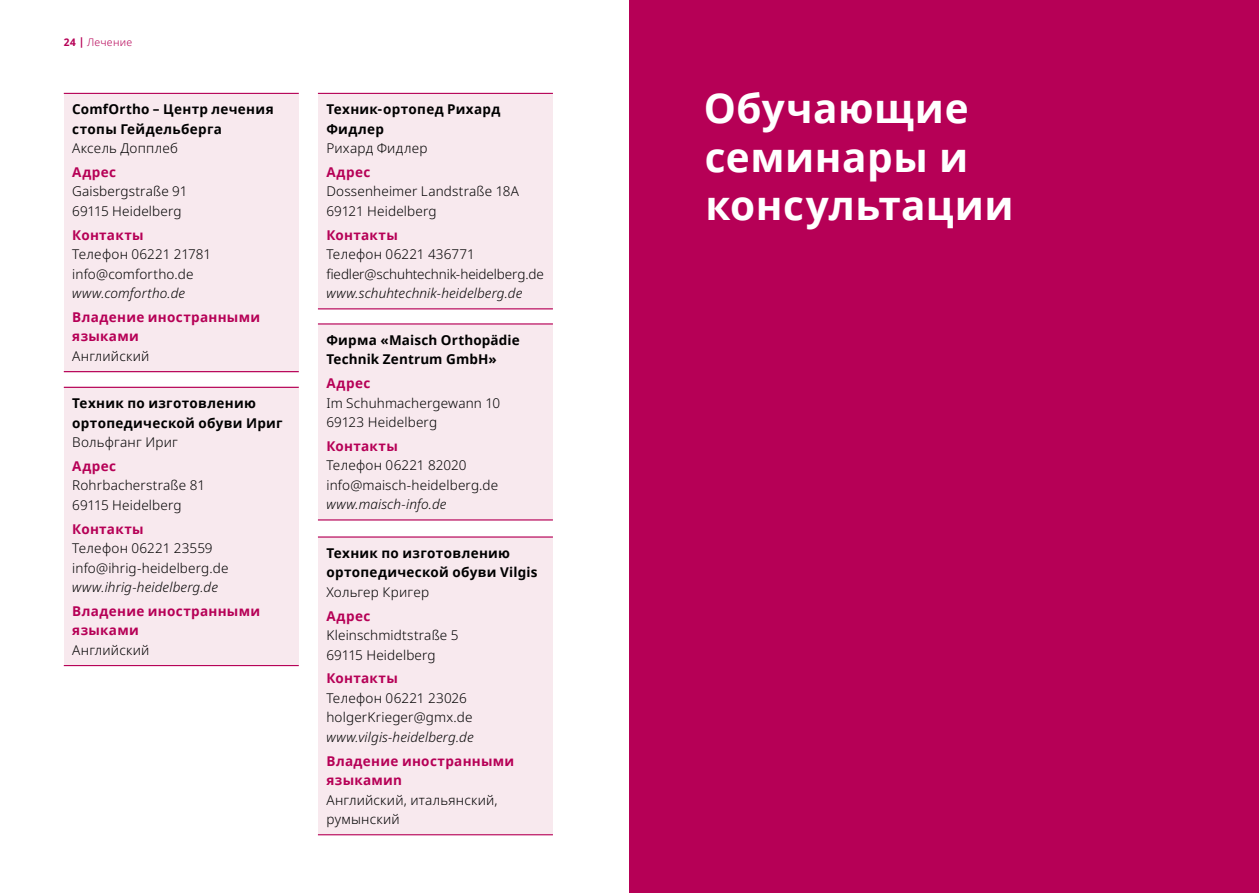
<style>
.page{position:relative;width:1259px;height:893px;background:#fff}
.page>*{position:absolute;margin:0;border:0;box-sizing:border-box;transform-origin:0 0}
.Zitat_hd-Flaeche_33p{font:700 40.5px/48.8px "Noto Sans";letter-spacing:.01em;color:#fff}
.Fließtext_9pt_Frutig{font:300 13.5px/19.5px "Noto Sans";letter-spacing:.01em;color:#000}
.Fließtext_9pt_Frutig-2{font:700 13.5px/19.5px "Noto Sans";letter-spacing:.025em;color:#000}
.Fließtext_9pt_Frutig-3{font:700 13.5px/19.5px "Noto Sans";letter-spacing:.025em;color:#b60056}
.Fließtext_9pt_Frutig-4{font:italic 300 13.5px "Noto Sans";letter-spacing:.01em;color:#000}
.Fließtext_9pt_Frutig-5{font:300 13.5px "Noto Sans";letter-spacing:-.01em;color:#000}
.t1{font:300 10.5px "Noto Sans";letter-spacing:.025em;color:#b60056}
.s1{font-weight:700}
</style>
<div class="page">
<div style="left:318px;top:93px;width:235px;height:216px;background:#f8e9ee"></div>
<hr style="left:318px;top:93px;width:235px;height:1px;background:#b60056">
<hr style="left:318px;top:308px;width:235px;height:1px;background:#b60056">
<div style="left:64px;top:387px;width:235px;height:279px;background:#f8e9ee"></div>
<hr style="left:64px;top:387px;width:235px;height:1px;background:#b60056">
<hr style="left:64px;top:665px;width:235px;height:1px;background:#b60056">
<div style="left:318px;top:536px;width:235px;height:299px;background:#f8e9ee"></div>
<hr style="left:318px;top:536px;width:235px;height:2px;background:#b60056">
<hr style="left:318px;top:834px;width:235px;height:1px;background:#b60056">
<div style="left:629px;top:0;width:630px;height:893px;background:#b60056"></div>
<div style="left:64px;top:93px;width:235px;height:279px;background:#f8e9ee"></div>
<hr style="left:64px;top:93px;width:235px;height:1px;background:#b60056">
<hr style="left:64px;top:371px;width:235px;height:1px;background:#b60056">
<div style="left:318px;top:323px;width:235px;height:197px;background:#f8e9ee"></div>
<hr style="left:318px;top:323px;width:235px;height:2px;background:#b60056">
<hr style="left:318px;top:519px;width:235px;height:1px;background:#b60056">
<p class="t1" style="left:64px;top:35px;width:70px"><span class="s1">24 |</span> Лечение</p>
<p class="Fließtext_9pt_Frutig-2" style="left:72px;top:100px;width:203px">ComfOrtho – Центр лечения стопы Гейдельберга</p>
<p class="Fließtext_9pt_Frutig" style="left:72px;top:139px;width:107px">Аксель Допплеб</p>
<p class="Fließtext_9pt_Frutig-3" style="left:72px;top:163px;width:45px">Адрес</p>
<p class="Fließtext_9pt_Frutig" style="left:72px;top:182px;width:117px">Gaisbergstraße 91</p>
<p class="Fließtext_9pt_Frutig" style="left:72px;top:202px;width:111px">69115 Heidelberg</p>
<p class="Fließtext_9pt_Frutig-3" style="left:72px;top:225px;width:73px">Контакты</p>
<p class="Fließtext_9pt_Frutig" style="left:72px;top:245px;width:140px">Телефон 06221 21781</p>
<p class="Fließtext_9pt_Frutig" style="left:72px;top:264px;width:123px">info@comfortho.de</p>
<p class="Fließtext_9pt_Frutig-4" style="left:72px;top:284px;width:114px">www.comfortho.de</p>
<p class="Fließtext_9pt_Frutig-3" style="left:72px;top:308px;width:189px">Владение иностранными языками</p>
<p class="Fließtext_9pt_Frutig" style="left:72px;top:347px;width:79px">Английский</p>
<p class="Fließtext_9pt_Frutig-2" style="left:72px;top:394px;width:212px">Техник по изготовлению ортопедической обуви Ириг</p>
<p class="Fließtext_9pt_Frutig" style="left:72px;top:433px;width:107px">Вольфганг Ириг</p>
<p class="Fließtext_9pt_Frutig-3" style="left:72px;top:457px;width:45px">Адрес</p>
<p class="Fließtext_9pt_Frutig" style="left:72px;top:476px;width:134px">Rohrbacherstraße 81</p>
<p class="Fließtext_9pt_Frutig" style="left:72px;top:496px;width:111px">69115 Heidelberg</p>
<p class="Fließtext_9pt_Frutig-3" style="left:72px;top:519px;width:73px">Контакты</p>
<p class="Fließtext_9pt_Frutig" style="left:72px;top:539px;width:142px">Телефон 06221 23559</p>
<p class="Fließtext_9pt_Frutig" style="left:72px;top:558px;width:158px">info@ihrig-heidelberg.de</p>
<p class="Fließtext_9pt_Frutig-4" style="left:72px;top:578px;width:147px">www.ihrig-heidelberg.de</p>
<p class="Fließtext_9pt_Frutig-3" style="left:72px;top:602px;width:189px">Владение иностранными языками</p>
<p class="Fließtext_9pt_Frutig" style="left:72px;top:641px;width:79px">Английский</p>
<p class="Fließtext_9pt_Frutig-2" style="left:326px;top:100px;width:175px">Техник-ортопед Рихард<br>Фидлер</p>
<p class="Fließtext_9pt_Frutig" style="left:326px;top:139px;width:102px">Рихард Фидлер</p>
<p class="Fließtext_9pt_Frutig-3" style="left:326px;top:163px;width:45px">Адрес</p>
<p class="Fließtext_9pt_Frutig" style="left:326px;top:182px;width:194px">Dossenheimer Landstraße 18A</p>
<p class="Fließtext_9pt_Frutig" style="left:326px;top:202px;width:112px">69121 Heidelberg</p>
<p class="Fließtext_9pt_Frutig-3" style="left:326px;top:225px;width:73px">Контакты</p>
<p class="Fließtext_9pt_Frutig" style="left:326px;top:245px;width:150px">Телефон 06221 436771</p>
<p class="Fließtext_9pt_Frutig-5" style="left:326px;top:264px;width:219px">fiedler@schuhtechnik-heidelberg.de</p>
<p class="Fließtext_9pt_Frutig-4" style="left:326px;top:284px;width:197px">www.schuhtechnik-heidelberg.de</p>
<p class="Fließtext_9pt_Frutig-2" style="left:326px;top:330px;width:195px">Фирма «Maisch Orthopädie<br>Technik Zentrum GmbH»</p>
<p class="Fließtext_9pt_Frutig-3" style="left:326px;top:374px;width:45px">Адрес</p>
<p class="Fließtext_9pt_Frutig" style="left:326px;top:393px;width:175px">Im Schuhmachergewann 10</p>
<p class="Fließtext_9pt_Frutig" style="left:326px;top:413px;width:112px">69123 Heidelberg</p>
<p class="Fließtext_9pt_Frutig-3" style="left:326px;top:436px;width:73px">Контакты</p>
<p class="Fließtext_9pt_Frutig" style="left:326px;top:456px;width:141px">Телефон 06221 82020</p>
<p class="Fließtext_9pt_Frutig" style="left:326px;top:475px;width:173px">info@maisch-heidelberg.de</p>
<p class="Fließtext_9pt_Frutig-4" style="left:326px;top:495px;width:122px">www.maisch-info.de</p>
<p class="Fließtext_9pt_Frutig-2" style="left:326px;top:544px;width:212px">Техник по изготовлению ортопедической обуви Vilgis</p>
<p class="Fließtext_9pt_Frutig" style="left:326px;top:583px;width:104px">Хольгер Кригер</p>
<p class="Fließtext_9pt_Frutig-3" style="left:326px;top:606px;width:45px">Адрес</p>
<p class="Fließtext_9pt_Frutig" style="left:326px;top:626px;width:134px">Kleinschmidtstraße 5</p>
<p class="Fließtext_9pt_Frutig" style="left:326px;top:645px;width:111px">69115 Heidelberg</p>
<p class="Fließtext_9pt_Frutig-3" style="left:326px;top:669px;width:73px">Контакты</p>
<p class="Fließtext_9pt_Frutig" style="left:326px;top:689px;width:142px">Телефон 06221 23026</p>
<p class="Fließtext_9pt_Frutig" style="left:326px;top:708px;width:148px">holgerKrieger@gmx.de</p>
<p class="Fließtext_9pt_Frutig-4" style="left:326px;top:727px;width:149px">www.vilgis-heidelberg.de</p>
<p class="Fließtext_9pt_Frutig-3" style="left:326px;top:751px;width:189px">Владение иностранными языкамиn</p>
<p class="Fließtext_9pt_Frutig" style="left:326px;top:790px;width:173px">Английский, итальянский, румынский</p>
<p class="Zitat_hd-Flaeche_33p" style="left:703px;top:85px;width:311px">Обучающие семинары и консультации</p>
</div>
